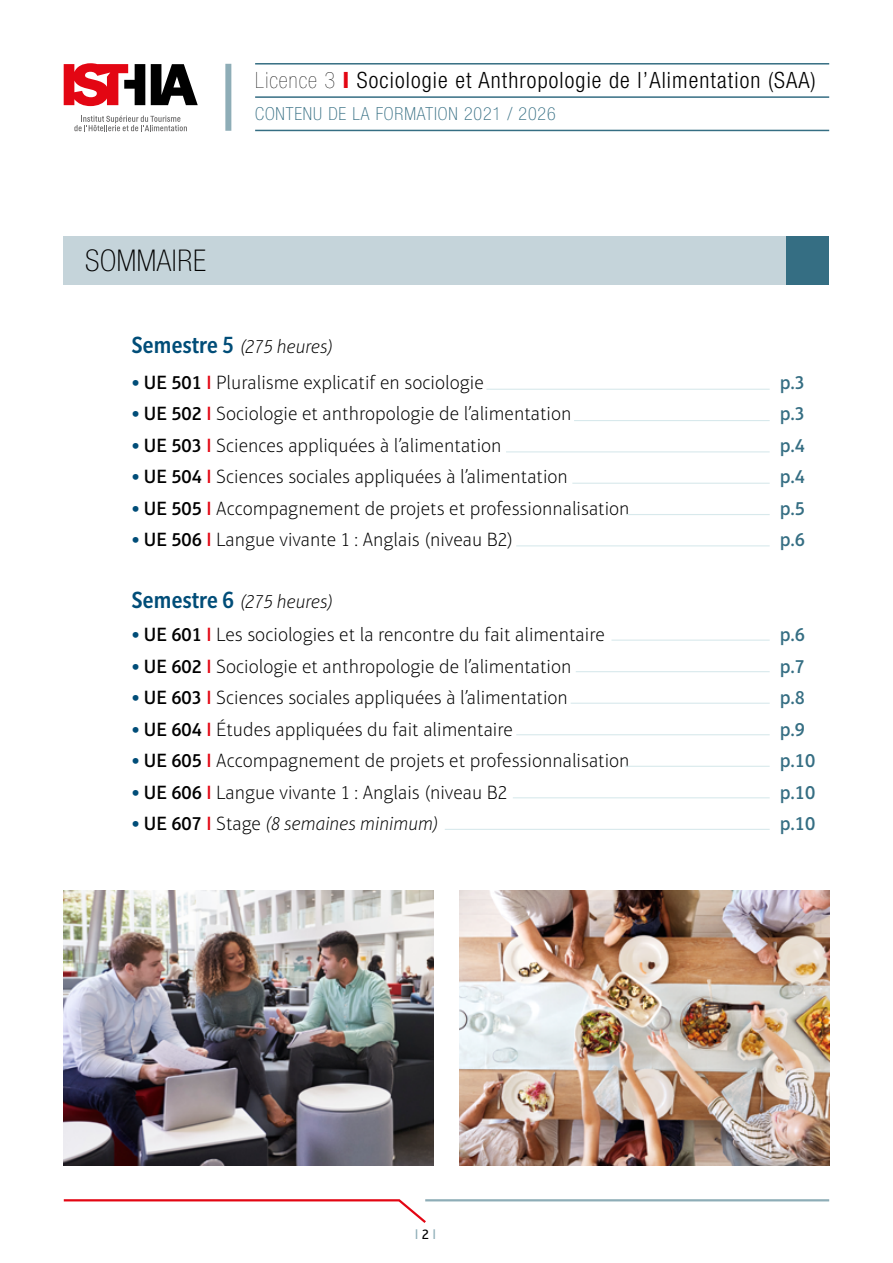
<style>
.page{position:relative;width:893px;height:1263px;background:#fff}
.page>*{position:absolute;margin:0;border:0;box-sizing:border-box;transform-origin:0 0}
.t1{font:100 condensed 30px "Helvetica Neue LT Pro";letter-spacing:.02em;color:#000}
.t2{font:300 condensed 22.5px "Helvetica Neue LT Pro";letter-spacing:.05em;color:#000}
.t3{font:100 19.5px "Aptifer Sans LT Pro";color:#000}
.t4{font:italic 100 19.5px "Aptifer Sans LT Pro";color:#000}
.t5{font:500 19.5px "Aptifer Sans LT Pro";color:#356e83}
.t6{font:100 condensed 18px "Helvetica Neue LT Pro";letter-spacing:.05em;color:#356e83}
.t7{font:14.25px "Aptifer Sans LT Pro";color:#8eadb7}
.s1{font-weight:200}
.s2{font-weight:800;color:#e30613}
.s3{font-family:"Slate Std";font-weight:500;font-style:normal;font-stretch:condensed;font-size:25.5px;color:#004d78}
.s4{font-weight:900;color:#004d78}
.s5{font-weight:500}
.s6{font-weight:500;color:#e30613}
.s7{font-weight:900;font-style:normal;color:#004d78}
.s8{font-weight:500;font-style:normal}
.s9{font-weight:500;font-style:normal;color:#e30613}
.s10{font-style:normal}
.s11{color:#000}
</style>
<div class="page">
<svg style="left:63px;top:1199px;width:365px;height:24px"></svg>
<hr style="left:425px;top:1199px;width:404px;height:2px;background:#8eadb7">
<svg style="left:74px;top:116px;width:113px;height:15px"></svg>
<svg style="left:151px;top:64px;width:47px;height:41px"></svg>
<svg style="left:64px;top:63px;width:81px;height:43px"></svg>
<hr style="left:255px;top:63px;width:574px;height:2px;background:#356e83">
<hr style="left:255px;top:96px;width:574px;height:2px;background:#356e83">
<hr style="left:255px;top:130px;width:574px;height:1px;background:#356e83">
<div style="left:225px;top:64px;width:6px;height:67px;background:#8eadb7"></div>
<div style="left:64px;top:236px;width:765px;height:49px;background:#c5d4da"></div>
<div style="left:787px;top:236px;width:42px;height:49px;background:#356e83"></div>
<hr style="left:486px;top:389px;width:284px;height:1px;background:#d8e9ec">
<hr style="left:574px;top:420px;width:196px;height:1px;background:#d8e9ec">
<hr style="left:506px;top:451px;width:264px;height:1px;background:#d8e9ec">
<hr style="left:572px;top:483px;width:198px;height:1px;background:#d8e9ec">
<hr style="left:626px;top:514px;width:144px;height:1px;background:#d8e9ec">
<hr style="left:611px;top:639px;width:159px;height:2px;background:#d8e9ec">
<hr style="left:576px;top:671px;width:194px;height:1px;background:#d8e9ec">
<hr style="left:571px;top:703px;width:199px;height:1px;background:#d8e9ec">
<hr style="left:516px;top:734px;width:254px;height:1px;background:#d8e9ec">
<hr style="left:625px;top:766px;width:145px;height:1px;background:#d8e9ec">
<hr style="left:513px;top:797px;width:257px;height:1px;background:#d8e9ec">
<hr style="left:445px;top:829px;width:325px;height:1px;background:#d8e9ec">
<hr style="left:516px;top:545px;width:254px;height:1px;background:#d8e9ec">
<img style="left:64px;top:891px;width:370px;height:274px">
<img style="left:459px;top:891px;width:370px;height:274px">
<p class="t2" style="left:255px;top:67px;width:562px"><span class="s1">Licence 3</span> <span class="s2">I</span> Sociologie et Anthropologie de l’Alimentation (SAA)</p>
<p class="t6" style="left:255px;top:104px;width:302px">CONTENU DE LA FORMATION 2021 / 2026</p>
<h1 class="t1" style="left:85px;top:244px;width:122px">SOMMAIRE</h1>
<p class="t4" style="left:132px;top:336px;width:203px"><span class="s3">Semestre 5</span> (275 heures)</p>
<p class="t3" style="left:132px;top:371px;width:353px"><span class="s4">•</span> <span class="s5">UE 501</span> <span class="s6">I</span> Pluralisme explicatif en sociologie</p>
<p class="t5" style="left:780px;top:371px;width:27px">p.3</p>
<p class="t3" style="left:132px;top:403px;width:441px"><span class="s4">•</span> <span class="s5">UE 502</span> <span class="s6">I</span> Sociologie et anthropologie de l’alimentation</p>
<p class="t5" style="left:780px;top:402px;width:27px">p.3</p>
<p class="t3" style="left:132px;top:434px;width:371px"><span class="s4">•</span> <span class="s5">UE 503</span> <span class="s6">I</span> Sciences appliquées à l’alimentation</p>
<p class="t5" style="left:780px;top:434px;width:27px">p.4</p>
<p class="t3" style="left:132px;top:466px;width:438px"><span class="s4">•</span> <span class="s5">UE 504</span> <span class="s6">I</span> Sciences sociales appliquées à l’alimentation</p>
<p class="t5" style="left:780px;top:465px;width:27px">p.4</p>
<p class="t3" style="left:132px;top:497px;width:499px"><span class="s4">•</span> <span class="s5">UE 505</span> <span class="s6">I</span> Accompagnement de projets et professionnalisation</p>
<p class="t5" style="left:780px;top:497px;width:27px">p.5</p>
<p class="t3" style="left:132px;top:529px;width:383px"><span class="s4">•</span> <span class="s5">UE 506</span> <span class="s6">I</span> Langue vivante 1 : Anglais (niveau B2)</p>
<p class="t5" style="left:780px;top:528px;width:27px">p.6</p>
<p class="t4" style="left:132px;top:590px;width:203px"><span class="s3">Semestre 6</span> (275 heures)</p>
<p class="t3" style="left:132px;top:624px;width:474px"><span class="s4">•</span> <span class="s5">UE 601</span> <span class="s6">I</span> Les sociologies et la rencontre du fait alimentaire</p>
<p class="t5" style="left:780px;top:623px;width:27px">p.6</p>
<p class="t3" style="left:132px;top:655px;width:441px"><span class="s4">•</span> <span class="s5">UE 602</span> <span class="s6">I</span> Sociologie et anthropologie de l’alimentation</p>
<p class="t5" style="left:780px;top:655px;width:27px">p.7</p>
<p class="t3" style="left:132px;top:687px;width:438px"><span class="s4">•</span> <span class="s5">UE 603</span> <span class="s6">I</span> Sciences sociales appliquées à l’alimentation</p>
<p class="t5" style="left:780px;top:686px;width:27px">p.8</p>
<p class="t3" style="left:132px;top:718px;width:383px"><span class="s4">•</span> <span class="s5">UE 604</span> <span class="s6">I</span> Études appliquées du fait alimentaire</p>
<p class="t5" style="left:780px;top:718px;width:27px">p.9</p>
<p class="t3" style="left:132px;top:750px;width:499px"><span class="s4">•</span> <span class="s5">UE 605</span> <span class="s6">I</span> Accompagnement de projets et professionnalisation</p>
<p class="t5" style="left:780px;top:749px;width:37px">p.10</p>
<p class="t3" style="left:132px;top:781px;width:377px"><span class="s4">•</span> <span class="s5">UE 606</span> <span class="s6">I</span> Langue vivante 1 : Anglais (niveau B2</p>
<p class="t5" style="left:780px;top:781px;width:37px">p.10</p>
<p class="t4" style="left:132px;top:813px;width:308px"><span class="s7">•</span> <span class="s8">UE 607</span> <span class="s9">I</span> <span class="s10">Stage</span> (8 semaines minimum)</p>
<p class="t5" style="left:780px;top:812px;width:37px">p.10</p>
<p class="t7" style="left:415px;top:1226px;width:23px">I <span class="s11">2</span> I</p>
</div>
